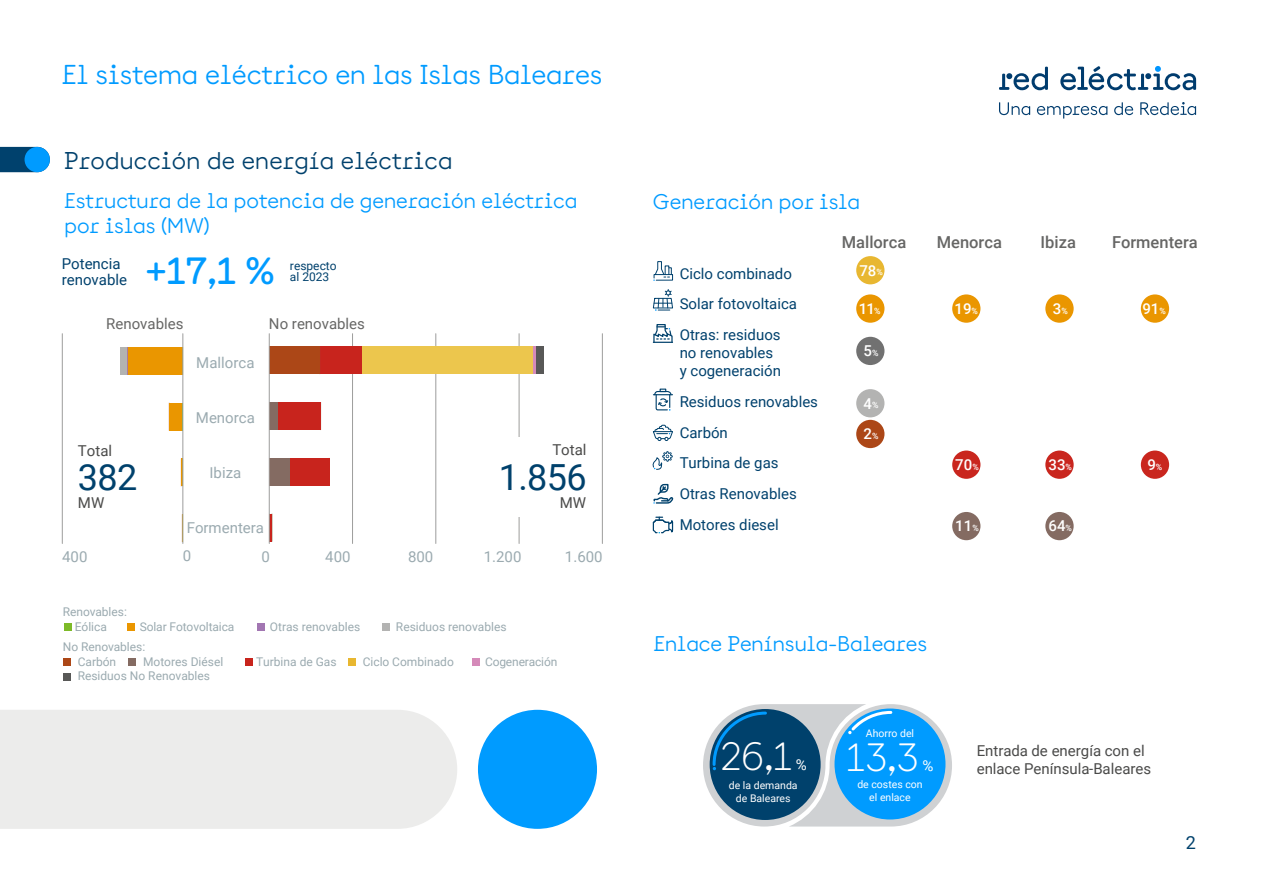
<style>
.page{position:relative;width:1263px;height:893px;background:#fff}
.page>*{position:absolute;margin:0;border:0;box-sizing:border-box;transform-origin:0 0}
.t1{font:300 39px "Documan";color:#fff}
.t2{font:500 37.5px "Documan";color:#009bff}
.t3{font:36px "Roboto";letter-spacing:-.015em;color:#00416c}
.t4{font:27px "Documan";letter-spacing:-.005em;color:#009bff}
.t5{font:24px "Documan";letter-spacing:.01em;color:#00416d}
.t6{font:21px/25.2px "Documan";color:#009bff}
.t7{font:18px "Roboto";color:#00416c}
.t8{font:500 16.5px "Roboto";color:#666665}
.t9{font:15px/30.8px "Roboto";color:#00416d}
.t10{font:15px "Roboto";color:#4a4a49}
.t11{font:15px "Roboto";color:#9baab0}
.t12{font:500 15px/30.8px "Roboto";color:#fff}
.t13{font:15px "Roboto";color:#666665}
.t14{font:15px "Roboto";color:#fff}
.t15{font:12px/15px "Roboto";color:#9baab0}
.t16{font:12px/11.2px "Roboto";color:#00416d}
.t17{font:10.5px/12.6px "Roboto";color:#fff;text-align:center}
.s1{font-size:8.7px}
</style>
<div class="page">
<svg style="left:999px;top:102px;width:31px;height:13px"></svg>
<svg style="left:1037px;top:106px;width:70px;height:13px"></svg>
<svg style="left:1114px;top:102px;width:19px;height:13px"></svg>
<svg style="left:1140px;top:102px;width:56px;height:13px"></svg>
<svg style="left:999px;top:67px;width:49px;height:23px"></svg>
<svg style="left:1060px;top:66px;width:136px;height:24px"></svg>
<svg style="left:652px;top:289px;width:21px;height:22px"></svg>
<svg style="left:652px;top:451px;width:21px;height:19px"></svg>
<svg style="left:653px;top:261px;width:20px;height:20px"></svg>
<div style="left:856px;top:389px;width:28px;height:28px;background:#b3b3b2;border-radius:50%"></div>
<div style="left:856px;top:420px;width:28px;height:28px;background:#ac4717;border-radius:50%"></div>
<div style="left:856px;top:294px;width:28px;height:29px;background:#ea9600;border-radius:50%"></div>
<div style="left:856px;top:337px;width:28px;height:28px;background:#717171;border-radius:50%"></div>
<div style="left:856px;top:256px;width:28px;height:28px;background:#e8b731;border-radius:50%"></div>
<div style="left:1045px;top:451px;width:29px;height:28px;background:#c9261e;border-radius:50%"></div>
<div style="left:1045px;top:512px;width:29px;height:28px;background:#846b62;border-radius:50%"></div>
<div style="left:1045px;top:294px;width:29px;height:29px;background:#ea9600;border-radius:50%"></div>
<div style="left:952px;top:451px;width:28px;height:28px;background:#c9261e;border-radius:50%"></div>
<div style="left:952px;top:512px;width:28px;height:28px;background:#846b62;border-radius:50%"></div>
<div style="left:952px;top:294px;width:28px;height:29px;background:#ea9600;border-radius:50%"></div>
<div style="left:1141px;top:451px;width:28px;height:28px;background:#c9261e;border-radius:50%"></div>
<div style="left:1141px;top:294px;width:28px;height:29px;background:#ea9600;border-radius:50%"></div>
<svg style="left:653px;top:424px;width:20px;height:17px"></svg>
<svg style="left:652px;top:516px;width:22px;height:18px"></svg>
<svg style="left:653px;top:389px;width:19px;height:22px"></svg>
<svg style="left:653px;top:324px;width:20px;height:19px"></svg>
<svg style="left:653px;top:483px;width:21px;height:21px"></svg>
<div style="left:0;top:710px;width:457px;height:119px;background:#ececeb"></div>
<div style="left:478px;top:710px;width:119px;height:119px;background:#009bff;border-radius:50%"></div>
<svg style="left:0;top:147px;width:50px;height:25px"></svg>
<div style="left:25px;top:147px;width:25px;height:25px;background:#009bff;border-radius:50%"></div>
<div style="left:382px;top:623px;width:8px;height:8px;background:#b3b3b2"></div>
<div style="left:63px;top:658px;width:8px;height:8px;background:#ac4717"></div>
<div style="left:63px;top:673px;width:8px;height:8px;background:#585857"></div>
<div style="left:129px;top:658px;width:7px;height:8px;background:#846b62"></div>
<div style="left:245px;top:658px;width:8px;height:8px;background:#c8241d"></div>
<div style="left:348px;top:658px;width:8px;height:8px;background:#e8b731"></div>
<div style="left:472px;top:658px;width:7px;height:8px;background:#d58ab9"></div>
<div style="left:64px;top:623px;width:8px;height:8px;background:#7dba28"></div>
<div style="left:127px;top:623px;width:8px;height:8px;background:#ea9600"></div>
<div style="left:257px;top:623px;width:8px;height:8px;background:#a276b2"></div>
<hr style="left:62px;top:334px;width:1px;height:209px;background:#9d9d9c">
<hr style="left:352px;top:334px;width:1px;height:209px;background:#9d9d9c">
<hr style="left:436px;top:334px;width:1px;height:209px;background:#9d9d9c">
<hr style="left:519px;top:334px;width:1px;height:209px;background:#9d9d9c">
<hr style="left:602px;top:334px;width:1px;height:209px;background:#9d9d9c">
<div style="left:120px;top:347px;width:8px;height:28px;background:#b3b3b2"></div>
<div style="left:128px;top:347px;width:55px;height:28px;background:#ea9600"></div>
<div style="left:169px;top:403px;width:13px;height:28px;background:#ea9600"></div>
<hr style="left:181px;top:458px;width:2px;height:28px;background:#ea9600">
<svg style="left:182px;top:514px;width:1px;height:28px"></svg>
<svg style="left:182px;top:403px;width:1px;height:28px"></svg>
<div style="left:536px;top:346px;width:7px;height:28px;background:#585857"></div>
<hr style="left:533px;top:346px;width:3px;height:28px;background:#d58ab9">
<div style="left:361px;top:346px;width:172px;height:28px;background:#ecc64d"></div>
<div style="left:320px;top:346px;width:41px;height:28px;background:#c8241d"></div>
<div style="left:278px;top:402px;width:43px;height:28px;background:#c8241d"></div>
<div style="left:290px;top:458px;width:39px;height:28px;background:#c8241d"></div>
<hr style="left:269px;top:514px;width:3px;height:28px;background:#c8241d">
<div style="left:269px;top:402px;width:9px;height:28px;background:#846b62"></div>
<div style="left:269px;top:458px;width:21px;height:28px;background:#846b62"></div>
<div style="left:269px;top:346px;width:51px;height:28px;background:#ac4717"></div>
<div style="left:491px;top:438px;width:100px;height:79px;background:#fff"></div>
<hr style="left:183px;top:334px;width:1px;height:209px;background:#9d9d9c">
<hr style="left:269px;top:334px;width:1px;height:209px;background:#9d9d9c">
<svg style="left:703px;top:704px;width:249px;height:122px;background:#5299c7"></svg>
<h3 class="t4" style="left:62px;top:51px;width:542px">El sistema eléctrico en las Islas Baleares</h3>
<h3 class="t5" style="left:65px;top:140px;width:389px">Producción de energía eléctrica</h3>
<h3 class="t6" style="left:64px;top:185px;width:514px">Estructura de la potencia de generación eléctrica por islas (MW)</h3>
<p class="t9" style="left:62px;top:255px;width:67px;line-height:16.5px">Potencia renovable</p>
<h2 class="t2" style="left:145px;top:239px;width:131px">+17,1 %</h2>
<p class="t16" style="left:290px;top:260px;width:48px">respecto al 2023</p>
<p class="t13" style="left:106px;top:313px;width:79px">Renovables</p>
<p class="t13" style="left:269px;top:313px;width:97px">No renovables</p>
<p class="t11" style="left:196px;top:352px;width:60px">Mallorca</p>
<p class="t10" style="left:78px;top:440px;width:36px">Total</p>
<h3 class="t3" style="left:78px;top:452px;width:61px">382</h3>
<p class="t10" style="left:78px;top:492px;width:28px">MW</p>
<p class="t11" style="left:196px;top:407px;width:60px">Menorca</p>
<p class="t11" style="left:210px;top:462px;width:33px">Ibiza</p>
<p class="t11" style="left:187px;top:517px;width:79px">Formentera</p>
<p class="t10" style="left:552px;top:439px;width:36px">Total</p>
<h3 class="t3" style="left:499px;top:452px;width:90px">1.856</h3>
<p class="t10" style="left:560px;top:492px;width:28px">MW</p>
<p class="t11" style="left:62px;top:546px;width:27px">400</p>
<p class="t11" style="left:183px;top:545px;width:10px">0</p>
<p class="t11" style="left:261px;top:546px;width:10px">0</p>
<p class="t11" style="left:325px;top:546px;width:27px">400</p>
<p class="t11" style="left:408px;top:546px;width:27px">800</p>
<p class="t11" style="left:484px;top:546px;width:39px">1.200</p>
<p class="t11" style="left:565px;top:546px;width:39px">1.600</p>
<p class="t15" style="left:75px;top:604px;width:54px;text-indent:-12px">Renovables:<br>Eólica</p>
<p class="t15" style="left:140px;top:619px;width:96px">Solar Fotovoltaica</p>
<p class="t15" style="left:270px;top:619px;width:92px">Otras renovables</p>
<p class="t15" style="left:396px;top:619px;width:112px">Residuos renovables</p>
<p class="t15" style="left:78px;top:639px;width:69px;text-indent:-15px">No Renovables:<br>Carbón</p>
<p class="t15" style="left:143px;top:654px;width:82px">Motores Diésel</p>
<p class="t15" style="left:256px;top:654px;width:82px">Turbina de Gas</p>
<p class="t15" style="left:363px;top:654px;width:93px">Ciclo Combinado</p>
<p class="t15" style="left:485px;top:654px;width:74px">Cogeneración</p>
<p class="t15" style="left:78px;top:668px;width:134px">Residuos No Renovables</p>
<h3 class="t6" style="left:653px;top:186px;width:209px">Generación por isla</h3>
<h3 class="t8" style="left:842px;top:230px;width:66px">Mallorca</h3>
<h3 class="t8" style="left:937px;top:230px;width:67px">Menorca</h3>
<h3 class="t8" style="left:1041px;top:230px;width:37px">Ibiza</h3>
<h3 class="t8" style="left:1112px;top:230px;width:87px">Formentera</h3>
<p class="t9" style="left:680px;top:257px;width:119px">Ciclo combinado<br>Solar fotovoltaica<br>Otras: residuos</p>
<p class="t9" style="left:680px;top:343px;width:103px;line-height:18px">no renovables y cogeneración</p>
<p class="t9" style="left:680px;top:386px;width:140px">Residuos renovables<br>Carbón<br>Turbina de gas<br>Otras Renovables<br>Motores diesel</p>
<p class="t12" style="left:863px;top:387px;width:16px">4<span class="s1">%<br></span>2<span class="s1">%</span></p>
<p class="t12" style="left:859px;top:254px;width:25px">78<span class="s1">%</span></p>
<p class="t12" style="left:954px;top:293px;width:25px">19<span class="s1">%</span></p>
<p class="t12" style="left:1053px;top:293px;width:16px">3<span class="s1">%</span></p>
<p class="t12" style="left:1142px;top:293px;width:25px">91<span class="s1">%</span></p>
<p class="t12" style="left:859px;top:293px;width:23px">11<span class="s1">%</span></p>
<p class="t12" style="left:863px;top:335px;width:16px">5<span class="s1">%</span></p>
<p class="t12" style="left:955px;top:449px;width:25px">70<span class="s1">%</span></p>
<p class="t12" style="left:1048px;top:449px;width:25px">33<span class="s1">%</span></p>
<p class="t12" style="left:1147px;top:449px;width:16px">9<span class="s1">%</span></p>
<p class="t12" style="left:1048px;top:510px;width:25px">64<span class="s1">%</span></p>
<p class="t12" style="left:955px;top:510px;width:25px">11<span class="s1">%</span></p>
<h3 class="t6" style="left:654px;top:629px;width:275px">Enlace Península-Baleares</h3>
<h1 class="t1" style="left:721px;top:725px;width:73px">26,1</h1>
<p class="t14" style="left:796px;top:754px;width:12px">%</p>
<p class="t17" style="left:729px;top:778px;width:70px">de la demanda de Baleares</p>
<p class="t17" style="left:866px;top:726px;width:50px">Ahorro del</p>
<h1 class="t1" style="left:846px;top:726px;width:74px">13,3</h1>
<p class="t14" style="left:922px;top:755px;width:12px">%</p>
<p class="t17" style="left:857px;top:777px;width:67px">de costes con el enlace</p>
<p class="t10" style="left:977px;top:740px;width:169px">Entrada de energía con el</p>
<p class="t10" style="left:977px;top:758px;width:176px">enlace Península-Baleares</p>
<h3 class="t7" style="left:1186px;top:830px;width:12px">2</h3>
</div>
